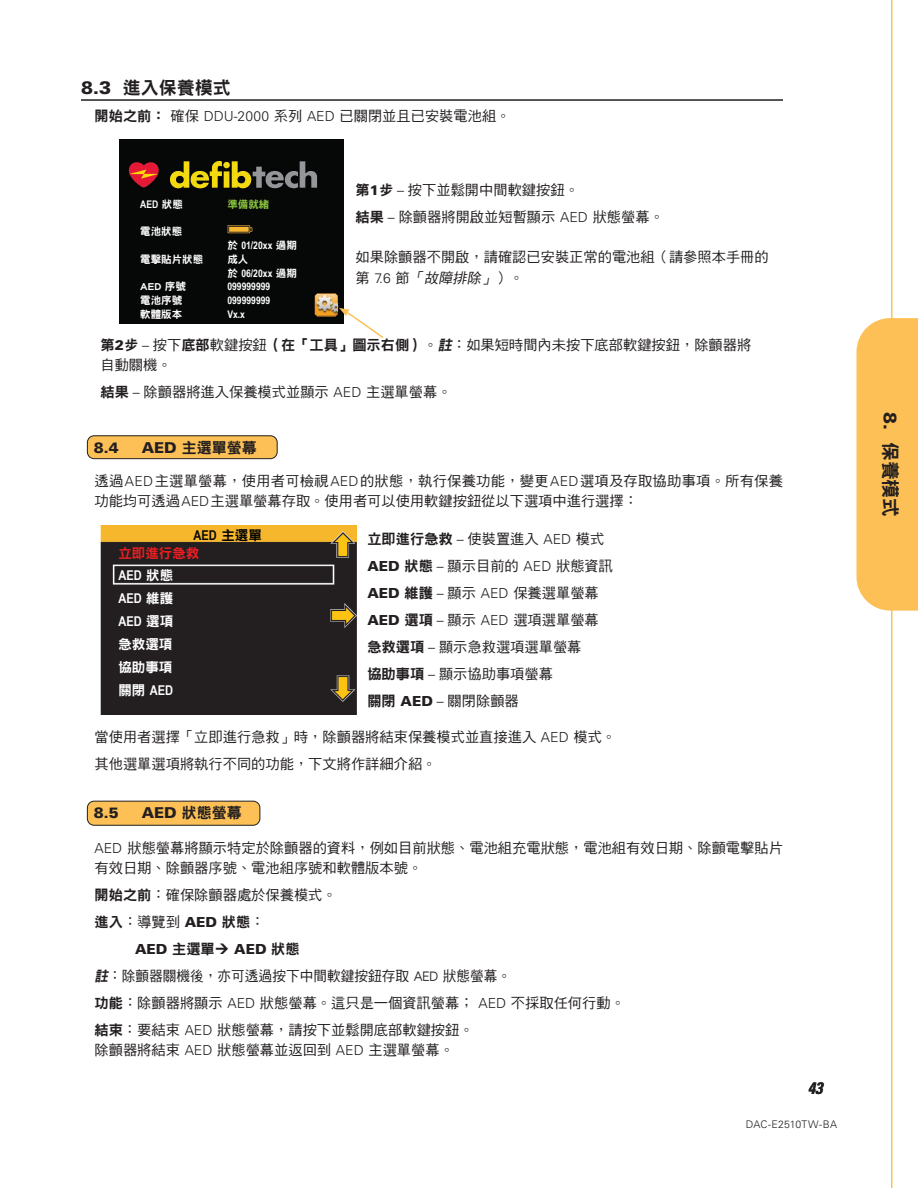
<style>
.page{position:relative;width:918px;height:1188px;background:#fff}
.page>*{position:absolute;margin:0;border:0;box-sizing:border-box;transform-origin:0 0}
.t1{font:18.75px "DF Hei Std W9";color:#231f20}
.t2{font:18px "DF Hei Std W9";color:#231f20}
.t3{font:italic 700 condensed 16.5px "Univers LT Std";color:#231f20}
.t4{font:15px "DF Hei Std W9";color:#231f20}
.t5{font:900 15px "Univers LT Std";color:#231f20}
.t6{font:14.25px/27px "DF Hei Std W5";color:#231f20}
.t7{font:14.25px/27px "DF Hei Std W5";color:#231f20;scale:.96 1}
.t8{font:900 13.8px "Univers LT Std";color:#231f20}
.t9{font:700 13.5px/23.1px "Arial Narrow";color:#fff;text-align:justify}
.t10{font:13.5px/23.1px "DF Hei Std W9";color:#fff}
.t11{font:13.5px "DF Hei Std W9";color:#ed1e23}
.t12{font:700 13.5px "Arial Narrow";color:#040503}
.t13{font:700 10.5px "Arial Narrow";color:#fff}
.t14{font:10.5px "DF Hei Std W9";color:#fff}
.t15{font:300 10.5px "Univers LT Std";letter-spacing:.015em;color:#231f20}
.t16{font:10.5px "DF Hei Std W9";color:#8bc53f}
.s1{font-family:"Univers LT Std";font-weight:900}
.s2{font-family:"DF Hei Std W9"}
.s3{font-family:"Univers LT Std";font-weight:300;font-size:13.8px}
.s4{font-family:"DF Hei Std W9";font-weight:400}
.s5{font-family:"Univers LT Std";font-weight:900;font-size:13.8px}
.s6{font-style:italic}
.s7{font-family:"DF Hei Std W9";font-style:italic}
.s8{font-family:"DF Hei Std W9";font-weight:400;font-size:14.25px}
.s9{font-family:"Univers LT Std";font-weight:900;font-size:18px}
</style>
<div class="page">
<hr style="left:81px;top:99px;width:702px;height:2px;background:#231f20">
<img style="left:119px;top:140px;width:225px;height:184px">
<div style="left:87px;top:436px;width:190px;height:23px;background:#fdc056;border-radius:7px"></div>
<div style="left:87px;top:435px;width:191px;height:24px;border:1px solid #231f20;border-radius:7px"></div>
<img style="left:100px;top:525px;width:257px;height:190px">
<div style="left:87px;top:801px;width:173px;height:24px;background:#fdc056;border-radius:7px"></div>
<div style="left:87px;top:801px;width:173px;height:25px;border:1px solid #231f20;border-radius:7px"></div>
<svg style="left:339px;top:308px;width:44px;height:30px"></svg>
<hr style="left:891px;top:0;width:1px;height:1188px;background:#fdc056">
<div style="left:856px;top:318px;width:62px;height:293px;background:#fdc056"></div>
<p class="t2" style="left:81px;top:78px;width:151px"><span class="s1">8.3</span> 進入保養模式</p>
<p class="t6" style="left:94px;top:102px;width:418px"><span class="s2">開始之前：</span> 確保 <span class="s3">DDU-2000</span> 系列 <span class="s3">AED</span> 已關閉並且已安裝電池組。</p>
<p class="t13" style="left:140px;top:196px;width:44px">AED <span class="s4">狀態</span></p>
<p class="t16" style="left:227px;top:198px;width:43px">準備就緒</p>
<p class="t14" style="left:140px;top:226px;width:43px">電池狀態</p>
<p class="t13" style="left:227px;top:237px;width:71px"><span class="s4">於</span> 01/20xx <span class="s4">過期</span></p>
<p class="t14" style="left:140px;top:253px;width:64px">電擊貼片狀態</p>
<p class="t14" style="left:227px;top:253px;width:22px">成人</p>
<p class="t13" style="left:227px;top:265px;width:71px"><span class="s4">於</span> 06/20xx <span class="s4">過期</span></p>
<p class="t14" style="left:140px;top:281px;width:47px">AED 序號</p>
<p class="t13" style="left:227px;top:279px;width:45px">099999999</p>
<p class="t14" style="left:140px;top:295px;width:43px">電池序號</p>
<p class="t13" style="left:227px;top:292px;width:45px">099999999</p>
<p class="t14" style="left:140px;top:308px;width:43px">軟體版本</p>
<p class="t13" style="left:227px;top:306px;width:19px">Vx.x</p>
<p class="t6" style="left:356px;top:176px;width:310px"><span class="s2">第</span><span class="s5">1</span><span class="s2">步</span> <span class="s3">–</span> 按下並鬆開中間軟鍵按鈕。<br><span class="s2">結果</span> <span class="s3">–</span> 除顫器將開啟並短暫顯示 <span class="s3">AED</span> 狀態螢幕。</p>
<p class="t6" style="left:356px;top:247px;width:415px;line-height:20.2px">如果除顫器不開啟，請確認已安裝正常的電池組（請參照本手冊的第 <span class="s3">7. 6</span> 節<span class="s6">「故障排除」</span>）。</p>
<p class="t6" style="left:100px;top:334px;width:652px;line-height:20.2px"><span class="s2">第</span><span class="s5">2</span><span class="s2">步</span> <span class="s3">–</span> 按下<span class="s2">底部</span>軟鍵按鈕<span class="s2">（在「工具」圖示右側）</span>。<span class="s7">註</span>：如果短時間內未按下底部軟鍵按鈕，除顫器將自動關機。</p>
<p class="t6" style="left:100px;top:378px;width:353px"><span class="s2">結果</span> <span class="s3">–</span> 除顫器將進入保養模式並顯示 <span class="s3">AED</span> 主選單螢幕。</p>
<p class="t5" style="left:94px;top:438px;width:27px">8.4</p>
<p class="t4" style="left:142px;top:440px;width:116px"><span class="s1">AED</span> 主選單螢幕</p>
<p class="t6" style="left:94px;top:471px;width:690px;line-height:20.2px">透過<span class="s3">AED</span>主選單螢幕，使用者可檢視<span class="s3">AED</span>的狀態，執行保養功能，變更<span class="s3">AED</span>選項及存取協助事項。所有保養功能均可透過<span class="s3">AED</span>主選單螢幕存取。使用者可以使用軟鍵按鈕從以下選項中進行選擇：</p>
<p class="t11" style="left:118px;top:546px;width:82px">立即進行急救</p>
<p class="t9" style="left:118px;top:563px;width:56px">AED <span class="s4">狀態</span>AED <span class="s4">維護</span>AED <span class="s4">選項</span></p>
<p class="t10" style="left:118px;top:632px;width:55px">急救選項協助事項</p>
<p class="t9" style="left:118px;top:678px;width:56px"><span class="s4">關閉</span> AED</p>
<p class="t12" style="left:194px;top:525px;width:70px">AED <span class="s4">主選單</span></p>
<p class="t6" style="left:367px;top:525px;width:247px"><span class="s2">立即進行急救</span> <span class="s3">–</span> 使裝置進入 <span class="s3">AED</span> 模式<br><span class="s5">AED</span> <span class="s2">狀態</span> <span class="s3">–</span> 顯示目前的 <span class="s3">AED</span> 狀態資訊<br><span class="s5">AED</span> <span class="s2">維護</span> <span class="s3">–</span> 顯示 <span class="s3">AED</span> 保養選單螢幕<br><span class="s5">AED</span> <span class="s2">選項</span> <span class="s3">–</span> 顯示 <span class="s3">AED</span> 選項選單螢幕<span class="s2">急救選項</span> <span class="s3">–</span> 顯示急救選項選單螢幕<br><span class="s2">協助事項</span> <span class="s3">–</span> 顯示協助事項螢幕<br><span class="s2">關閉</span> <span class="s5">AED</span> <span class="s3">–</span> 關閉除顫器</p>
<p class="t6" style="left:95px;top:723px;width:523px">當使用者選擇「立即進行急救」時，除顫器將結束保養模式並直接進入 <span class="s3">AED</span> 模式。其他選單選項將執行不同的功能，下文將作詳細介紹。</p>
<p class="t5" style="left:94px;top:804px;width:27px">8.5</p>
<p class="t4" style="left:142px;top:805px;width:101px"><span class="s1">AED</span> 狀態螢幕</p>
<p class="t6" style="left:94px;top:837px;width:690px;line-height:20.2px"><span class="s3">AED</span> 狀態螢幕將顯示特定於除顫器的資料，例如目前狀態、電池組充電狀態，電池組有效日期、除顫電擊貼片有效日期、除顫器序號、電池組序號和軟體版本號。</p>
<p class="t6" style="left:95px;top:881px;width:244px"><span class="s2">開始之前</span>：確保除顫器處於保養模式。<span class="s2">進入</span>：導覽到 <span class="s5">AED</span> <span class="s2">狀態</span>：</p>
<p class="t8" style="left:135px;top:940px;width:81px">AED <span class="s8">主選單</span></p>
<p class="t8" style="left:234px;top:940px;width:67px">AED <span class="s8">狀態</span></p>
<p class="t7" style="left:94px;top:962px;width:554px"><span class="s7">註</span>：除顫器關機後，亦可透過按下中間軟鍵按鈕存取 AED 狀態螢幕。<br><span class="s2">功能</span>：除顫器將顯示 <span class="s3">AED</span> 狀態螢幕。這只是一個資訊螢幕； <span class="s3">AED</span> 不採取任何行動。<span class="s2">結束</span>：要結束 <span class="s3">AED</span> 狀態螢幕，請按下並鬆開底部軟鍵按鈕。</p>
<p class="t6" style="left:95px;top:1036px;width:361px">除顫器將結束 <span class="s3">AED</span> 狀態螢幕並返回到 <span class="s3">AED</span> 主選單螢幕。</p>
<p class="t3" style="left:808px;top:1078px;width:16px">43</p>
<p class="t15" style="left:746px;top:1118px;width:93px">DAC-E2510TW-BA</p>
<h1 class="t1" style="left:901px;top:412px;width:106px;rotate:90deg"><span class="s9">8.</span> 保養模式</h1>
</div>
